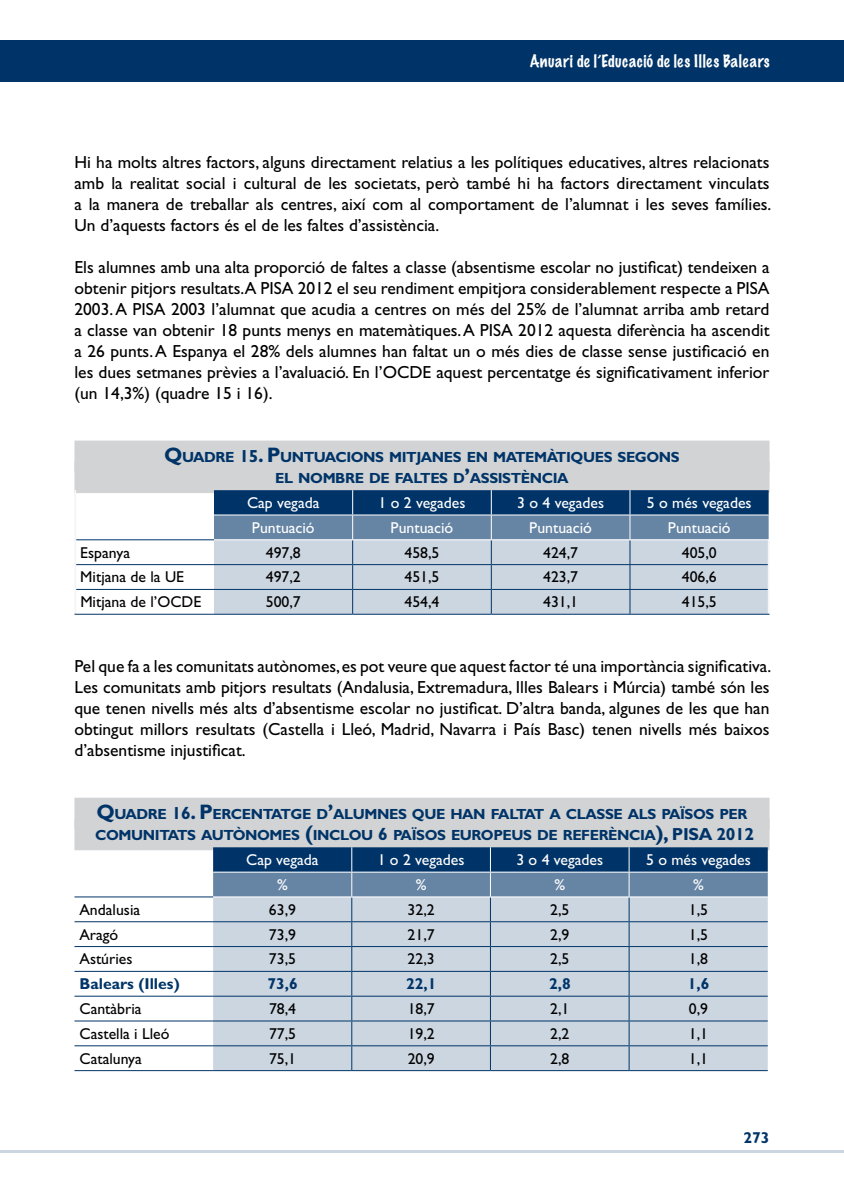
<style>
.page{position:relative;width:844px;height:1191px;background:#fff}
.page>*{position:absolute;margin:0;border:0;box-sizing:border-box;transform-origin:0 0}
.t1{font:17.5px/21px "Gill Sans Std";color:#000;text-align:justify}
.t2{font:700 17.5px "Gill Sans Std";color:#003468}
.t3{font:15.75px "Gill Sans Std";color:#000}
.t4{font:15.75px "Gill Sans Std";color:#fff}
.t5{font:100 15.75px "Marker Felt";letter-spacing:.03em;color:#fff}
.t6{font:700 15.75px "Gill Sans Std";color:#003468}
.t7{font:700 14.7px/21px "Gill Sans Std";letter-spacing:-.03em;color:#003468;text-align:center}
.s1{font-size:21px}
.s2{font-size:17.5px}
</style>
<div class="page">
<div style="left:0;top:40px;width:843px;height:42px;background:#003468"></div>
<hr style="left:0;top:1150px;width:843px;height:2px;background:#ccd6e1">
<div style="left:74px;top:440px;width:695px;height:32px;background:#d1d3d4"></div>
<div style="left:74px;top:461px;width:695px;height:32px;background:#d1d3d4"></div>
<div style="left:74px;top:797px;width:695px;height:32px;background:#d1d3d4"></div>
<div style="left:74px;top:818px;width:695px;height:32px;background:#d1d3d4"></div>
<hr style="left:74px;top:490px;width:2px;height:25px;background:#f5f5f5">
<hr style="left:74px;top:515px;width:2px;height:25px;background:#f5f5f5">
<hr style="left:74px;top:540px;width:2px;height:24px;background:#f5f5f5">
<hr style="left:767px;top:540px;width:2px;height:24px;background:#f5f5f5">
<hr style="left:74px;top:564px;width:2px;height:25px;background:#f5f5f5">
<hr style="left:767px;top:564px;width:2px;height:25px;background:#f5f5f5">
<hr style="left:74px;top:589px;width:2px;height:25px;background:#f5f5f5">
<hr style="left:767px;top:589px;width:2px;height:25px;background:#f5f5f5">
<hr style="left:76px;top:539px;width:138px;height:1px;background:#003468">
<hr style="left:76px;top:564px;width:138px;height:1px;background:#003468">
<hr style="left:76px;top:589px;width:138px;height:1px;background:#003468">
<hr style="left:74px;top:614px;width:140px;height:1px;background:#003468">
<hr style="left:214px;top:614px;width:138px;height:1px;background:#003468">
<hr style="left:352px;top:614px;width:139px;height:1px;background:#003468">
<hr style="left:491px;top:614px;width:138px;height:1px;background:#003468">
<hr style="left:629px;top:614px;width:140px;height:1px;background:#003468">
<svg style="left:214px;top:490px;width:554px;height:124px;background:#8ca3bb"></svg>
<hr style="left:214px;top:539px;width:138px;height:1px;background:#fff">
<hr style="left:352px;top:539px;width:139px;height:1px;background:#fff">
<hr style="left:491px;top:539px;width:138px;height:1px;background:#fff">
<hr style="left:629px;top:539px;width:140px;height:1px;background:#fff">
<hr style="left:74px;top:896px;width:139px;height:1px;background:#003468">
<hr style="left:74px;top:921px;width:139px;height:1px;background:#003468">
<hr style="left:74px;top:946px;width:139px;height:1px;background:#003468">
<hr style="left:74px;top:971px;width:139px;height:1px;background:#003468">
<hr style="left:74px;top:995px;width:139px;height:1px;background:#003468">
<hr style="left:74px;top:1020px;width:139px;height:1px;background:#003468">
<hr style="left:74px;top:1045px;width:139px;height:1px;background:#003468">
<hr style="left:74px;top:1070px;width:139px;height:1px;background:#003468">
<hr style="left:213px;top:1070px;width:139px;height:1px;background:#003468">
<hr style="left:352px;top:1070px;width:138px;height:1px;background:#003468">
<hr style="left:490px;top:1070px;width:139px;height:1px;background:#003468">
<hr style="left:629px;top:1070px;width:138px;height:1px;background:#003468">
<svg style="left:213px;top:847px;width:554px;height:223px;background:#a5b7c9"></svg>
<hr style="left:213px;top:896px;width:139px;height:1px;background:#fff">
<hr style="left:352px;top:896px;width:138px;height:1px;background:#fff">
<hr style="left:490px;top:896px;width:139px;height:1px;background:#fff">
<hr style="left:629px;top:896px;width:138px;height:1px;background:#fff">
<p class="t5" style="left:529px;top:49px;width:241px">Anuari de l’Educació de les Illes Balears</p>
<p class="t1" style="left:74px;top:152px;width:698px">Hi ha molts altres factors, alguns directament relatius a les polítiques educatives, altres relacionats amb la realitat social i cultural de les societats, però també hi ha factors directament vinculats a la manera de treballar als centres, així com al comportament de l’alumnat i les seves famílies.<br>Un d’aquests factors és el de les faltes d’assistència.</p>
<p class="t1" style="left:74px;top:257px;width:696px">Els alumnes amb una alta proporció de faltes a classe (absentisme escolar no justificat) tendeixen a obtenir pitjors resultats.A PISA 2012 el seu rendiment empitjora considerablement respecte a PISA 2003. A PISA 2003 l’alumnat que acudia a centres on més del 25% de l’alumnat arriba amb retard a classe van obtenir 18 punts menys en matemàtiques. A PISA 2012 aquesta diferència ha ascendit a 26 punts. A Espanya el 28% dels alumnes han faltat un o més dies de classe sense justificació en les dues setmanes prèvies a l’avaluació. En l’OCDE aquest percentatge és significativament inferior (un 14,3%) (quadre 15 i 16).</p>
<p class="t7" style="left:164px;top:447px;width:517px"><span class="s1">Q</span>UADRE <span class="s2">15</span><span class="s1">. P</span>UNTUACIONS MITJANES EN MATEMÀTIQUES SEGONS<br>EL NOMBRE DE FALTES D<span class="s1">’</span>ASSISTÈNCIA</p>
<p class="t4" style="left:247px;top:493px;width:74px">Cap vegada</p>
<p class="t4" style="left:378px;top:493px;width:88px">1 o 2 vegades</p>
<p class="t4" style="left:517px;top:493px;width:88px">3 o 4 vegades</p>
<p class="t4" style="left:646px;top:493px;width:106px">5 o més vegades</p>
<p class="t4" style="left:252px;top:518px;width:64px">Puntuació</p>
<p class="t4" style="left:390px;top:518px;width:64px">Puntuació</p>
<p class="t4" style="left:529px;top:518px;width:64px">Puntuació</p>
<p class="t4" style="left:667px;top:518px;width:64px">Puntuació</p>
<p class="t3" style="left:80px;top:543px;width:51px">Espanya</p>
<p class="t3" style="left:266px;top:543px;width:36px">497,8</p>
<p class="t3" style="left:404px;top:543px;width:36px">458,5</p>
<p class="t3" style="left:543px;top:543px;width:36px">424,7</p>
<p class="t3" style="left:681px;top:543px;width:36px">405,0</p>
<p class="t3" style="left:80px;top:568px;width:105px">Mitjana de la UE</p>
<p class="t3" style="left:266px;top:568px;width:36px">497,2</p>
<p class="t3" style="left:404px;top:568px;width:36px">451,5</p>
<p class="t3" style="left:543px;top:568px;width:36px">423,7</p>
<p class="t3" style="left:681px;top:568px;width:36px">406,6</p>
<p class="t3" style="left:80px;top:593px;width:122px">Mitjana de l’OCDE</p>
<p class="t3" style="left:266px;top:593px;width:36px">500,7</p>
<p class="t3" style="left:404px;top:593px;width:36px">454,4</p>
<p class="t3" style="left:543px;top:593px;width:36px">431,1</p>
<p class="t3" style="left:681px;top:593px;width:36px">415,5</p>
<p class="t1" style="left:74px;top:656px;width:698px">Pel que fa a les comunitats autònomes, es pot veure que aquest factor té una importància significativa.<br>Les comunitats amb pitjors resultats (Andalusia, Extremadura, Illes Balears i Múrcia) també són les que tenen nivells més alts d’absentisme escolar no justificat. D’altra banda, algunes de les que han obtingut millors resultats (Castella i Lleó, Madrid, Navarra i País Basc) tenen nivells més baixos d’absentisme injustificat.</p>
<p class="t7" style="left:95px;top:804px;width:653px;text-align:left"><span class="s1">Q</span>UADRE <span class="s2">16</span><span class="s1">. P</span>ERCENTATGE D<span class="s1">’</span>ALUMNES QUE HAN FALTAT A CLASSE ALS PAÏSOS PER<br>COMUNITATS AUTÒNOMES <span class="s1">(</span>INCLOU <span class="s2">6</span> PAÏSOS EUROPEUS DE REFERÈNCIA<span class="s1">),</span> <span class="s2">PISA</span></p>
<p class="t2" style="left:716px;top:824px;width:39px">2012</p>
<p class="t4" style="left:246px;top:850px;width:74px">Cap vegada</p>
<p class="t4" style="left:377px;top:850px;width:88px">1 o 2 vegades</p>
<p class="t4" style="left:516px;top:850px;width:88px">3 o 4 vegades</p>
<p class="t4" style="left:646px;top:850px;width:106px">5 o més vegades</p>
<p class="t4" style="left:277px;top:875px;width:12px">%</p>
<p class="t4" style="left:415px;top:875px;width:12px">%</p>
<p class="t4" style="left:554px;top:875px;width:12px">%</p>
<p class="t4" style="left:693px;top:875px;width:12px">%</p>
<p class="t3" style="left:79px;top:900px;width:62px">Andalusia</p>
<p class="t3" style="left:269px;top:900px;width:29px">63,9</p>
<p class="t3" style="left:407px;top:900px;width:29px">32,2</p>
<p class="t3" style="left:550px;top:900px;width:21px">2,5</p>
<p class="t3" style="left:688px;top:900px;width:21px">1,5</p>
<p class="t3" style="left:79px;top:925px;width:40px">Aragó</p>
<p class="t3" style="left:269px;top:925px;width:29px">73,9</p>
<p class="t3" style="left:407px;top:925px;width:29px">21,7</p>
<p class="t3" style="left:550px;top:925px;width:21px">2,9</p>
<p class="t3" style="left:688px;top:925px;width:21px">1,5</p>
<p class="t3" style="left:79px;top:950px;width:54px">Astúries</p>
<p class="t3" style="left:269px;top:950px;width:29px">73,5</p>
<p class="t3" style="left:407px;top:950px;width:29px">22,3</p>
<p class="t3" style="left:550px;top:950px;width:21px">2,5</p>
<p class="t3" style="left:688px;top:950px;width:21px">1,8</p>
<p class="t6" style="left:79px;top:974px;width:102px">Balears (Illes)</p>
<p class="t6" style="left:267px;top:974px;width:32px">73,6</p>
<p class="t6" style="left:406px;top:974px;width:32px">22,1</p>
<p class="t6" style="left:549px;top:974px;width:23px">2,8</p>
<p class="t6" style="left:687px;top:974px;width:23px">1,6</p>
<p class="t3" style="left:79px;top:999px;width:64px">Cantàbria</p>
<p class="t3" style="left:269px;top:999px;width:29px">78,4</p>
<p class="t3" style="left:407px;top:999px;width:29px">18,7</p>
<p class="t3" style="left:550px;top:999px;width:21px">2,1</p>
<p class="t3" style="left:688px;top:999px;width:21px">0,9</p>
<p class="t3" style="left:79px;top:1024px;width:91px">Castella i Lleó</p>
<p class="t3" style="left:269px;top:1024px;width:29px">77,5</p>
<p class="t3" style="left:407px;top:1024px;width:29px">19,2</p>
<p class="t3" style="left:550px;top:1024px;width:21px">2,2</p>
<p class="t3" style="left:688px;top:1024px;width:21px">1,1</p>
<p class="t3" style="left:79px;top:1049px;width:64px">Catalunya</p>
<p class="t3" style="left:269px;top:1049px;width:29px">75,1</p>
<p class="t3" style="left:407px;top:1049px;width:29px">20,9</p>
<p class="t3" style="left:550px;top:1049px;width:21px">2,8</p>
<p class="t3" style="left:688px;top:1049px;width:21px">1,1</p>
<p class="t6" style="left:743px;top:1128px;width:28px">273</p>
</div>
